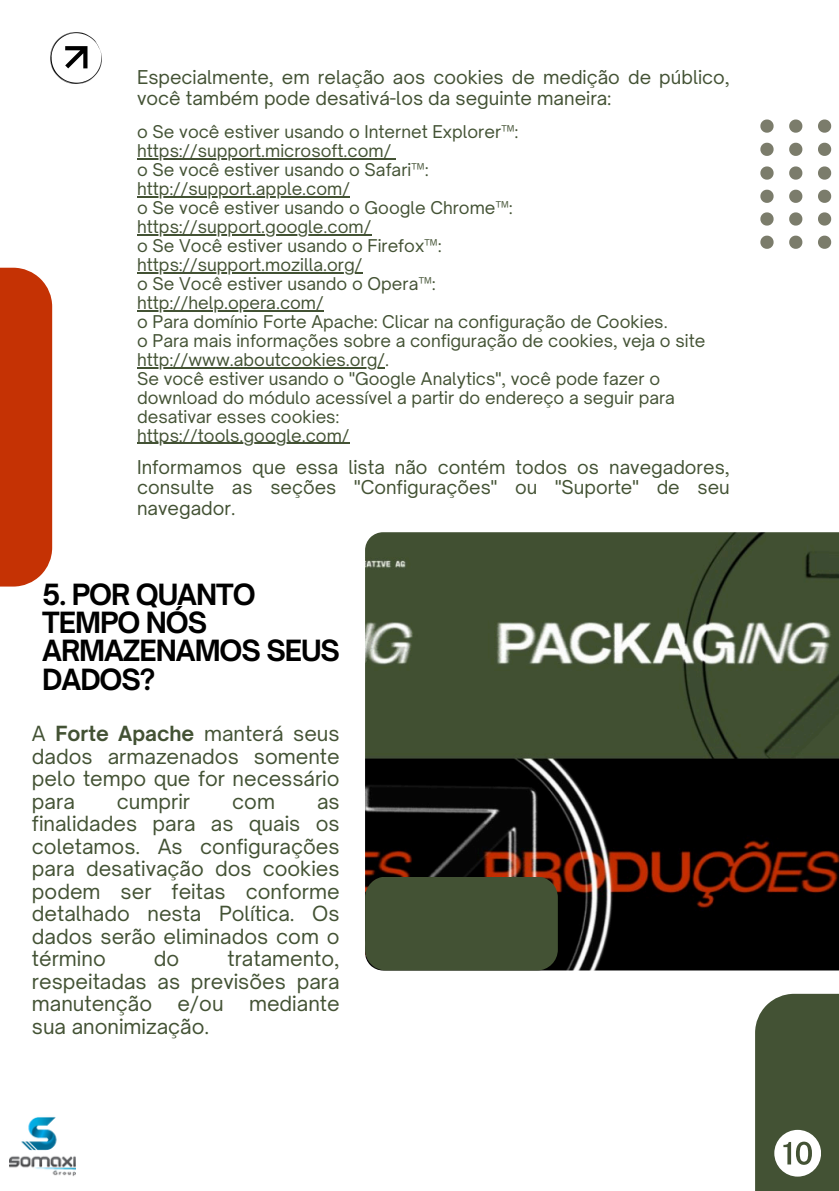
<style>
.page{position:relative;width:839px;height:1191px;background:#fff}
.page>*{position:absolute;margin:0;border:0;box-sizing:border-box;transform-origin:0 0}
.t1{font:700 28px/28.4px "Open Sauce One";letter-spacing:-.04em;color:#000}
.t2{font:20px/22.4px "Open Sauce One";color:#435234;text-align:justify}
.t3{font:18.2px/20.6px "Open Sauce One";color:#435234;text-align:justify}
.t4{font:16.8px/19px "Open Sauce One";color:#435234}
.s1{font-weight:700}
</style>
<div class="page">
<img style="left:365px;top:532px;width:473px;height:438px">
<svg style="left:760px;top:119px;width:13px;height:14px"></svg>
<svg style="left:789px;top:119px;width:13px;height:14px"></svg>
<svg style="left:818px;top:119px;width:13px;height:14px"></svg>
<svg style="left:760px;top:143px;width:13px;height:13px"></svg>
<svg style="left:789px;top:143px;width:13px;height:13px"></svg>
<svg style="left:818px;top:143px;width:13px;height:13px"></svg>
<svg style="left:760px;top:166px;width:13px;height:14px"></svg>
<svg style="left:789px;top:166px;width:13px;height:14px"></svg>
<svg style="left:818px;top:166px;width:13px;height:14px"></svg>
<svg style="left:760px;top:190px;width:13px;height:13px"></svg>
<svg style="left:789px;top:190px;width:13px;height:13px"></svg>
<svg style="left:818px;top:190px;width:13px;height:13px"></svg>
<svg style="left:760px;top:212px;width:13px;height:14px"></svg>
<svg style="left:789px;top:212px;width:13px;height:14px"></svg>
<svg style="left:818px;top:212px;width:13px;height:14px"></svg>
<svg style="left:760px;top:236px;width:13px;height:12px"></svg>
<svg style="left:789px;top:236px;width:13px;height:12px"></svg>
<svg style="left:818px;top:236px;width:13px;height:12px"></svg>
<div style="left:755px;top:994px;width:83px;height:197px;background:#435234"></div>
<div style="left:0;top:268px;width:52px;height:319px;background:#c53204"></div>
<div style="left:365px;top:877px;width:192px;height:93px;background:#435234;border-radius:21px"></div>
<img style="left:9px;top:1117px;width:66px;height:59px">
<svg style="left:774px;top:1130px;width:46px;height:46px"></svg>
<hr style="left:137px;top:158px;width:254px;height:2px;background:#435234">
<hr style="left:137px;top:196px;width:213px;height:1px;background:#435234">
<hr style="left:137px;top:234px;width:234px;height:1px;background:#435234">
<hr style="left:137px;top:272px;width:225px;height:1px;background:#435234">
<hr style="left:137px;top:310px;width:187px;height:1px;background:#435234">
<hr style="left:137px;top:367px;width:248px;height:1px;background:#435234">
<hr style="left:137px;top:443px;width:212px;height:1px;background:#435234">
<img style="left:51px;top:33px;width:51px;height:51px">
<svg style="left:65px;top:46px;width:22px;height:22px"></svg>
<h1 class="t3" style="left:137px;top:67px;width:594px">Especialmente, em relação aos cookies de medição de público, você também pode desativá-los da seguinte maneira:</h1>
<p class="t4" style="left:137px;top:122px;width:383px">o Se você estiver usando o Internet Explorer™:</p>
<p class="t4" style="left:137px;top:141px;width:256px">https://support.microsoft.com/</p>
<p class="t4" style="left:137px;top:160px;width:293px">o Se você estiver usando o Safari™:</p>
<p class="t4" style="left:137px;top:179px;width:214px">http://support.apple.com/</p>
<p class="t4" style="left:137px;top:198px;width:377px">o Se você estiver usando o Google Chrome™:</p>
<p class="t4" style="left:137px;top:217px;width:236px">https://support.google.com/</p>
<p class="t4" style="left:137px;top:236px;width:306px">o Se Você estiver usando o Firefox™:</p>
<p class="t4" style="left:137px;top:255px;width:227px">https://support.mozilla.org/</p>
<p class="t4" style="left:137px;top:274px;width:300px">o Se Você estiver usando o Opera™:</p>
<p class="t4" style="left:137px;top:293px;width:188px">http://help.opera.com/</p>
<p class="t4" style="left:137px;top:312px;width:532px">o Para domínio Forte Apache: Clicar na configuração de Cookies.</p>
<p class="t4" style="left:137px;top:331px;width:569px">o Para mais informações sobre a configuração de cookies, veja o site</p>
<p class="t4" style="left:137px;top:350px;width:524px">http://www.aboutcookies.org/.<br>Se você estiver usando o "Google Analytics", você pode fazer o</p>
<p class="t4" style="left:137px;top:388px;width:539px">download do módulo acessível a partir do endereço a seguir para desativar esses cookies:</p>
<p class="t4" style="left:137px;top:426px;width:214px">https://tools.google.com/</p>
<h2 class="t3" style="left:137px;top:457px;width:594px">Informamos que essa lista não contém todos os navegadores, consulte as seções "Configurações" ou "Suporte" de seu navegador.</h2>
<h2 class="t1" style="left:42px;top:580px;width:299px">5. POR QUANTO<br>TEMPO NÓS<br>ARMAZENAMOS SEUS<br>DADOS?</h2>
<p class="t2" style="left:32px;top:722px;width:309px">A <span class="s1">Forte Apache</span> manterá seus dados armazenados somente pelo tempo que for necessário para</p>
<p class="t2" style="left:117px;top:790px;width:75px">cumprir</p>
<p class="t2" style="left:232px;top:790px;width:44px">com</p>
<p class="t2" style="left:32px;top:790px;width:309px;text-indent:285px">as finalidades para as quais os coletamos. As configurações para desativação dos cookies podem ser feitas conforme detalhado nesta Política. Os dados serão eliminados com o término</p>
<p class="t2" style="left:32px;top:947px;width:309px;text-indent:195px">tratamento, respeitadas as previsões para manutenção</p>
<p class="t2" style="left:154px;top:947px;width:27px">do</p>
<p class="t2" style="left:178px;top:992px;width:47px">e/ou</p>
<p class="t2" style="left:249px;top:992px;width:92px">mediante</p>
<p class="t2" style="left:32px;top:1015px;width:179px">sua anonimização.</p>
</div>
